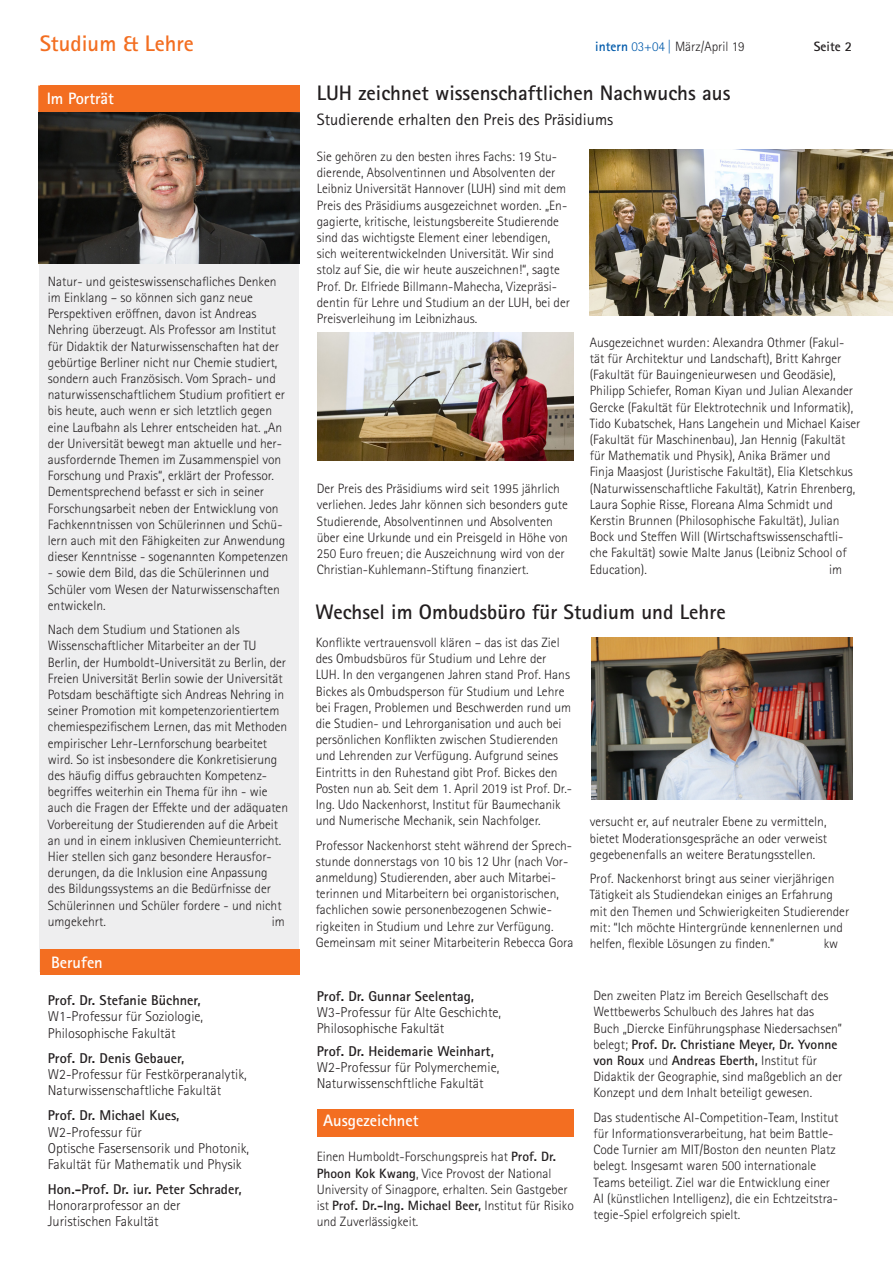
<style>
.page{position:relative;width:893px;height:1263px;background:#fff}
.page>*{position:absolute;margin:0;border:0;box-sizing:border-box;transform-origin:0 0}
.t1{font:700 22.5px "Rotis Sans Serif Std";color:#f36e21}
.ü2{font:700 21px "Rotis Sans Serif Std";color:#231f20}
.ü2_sub{font:16.5px "Rotis Sans Serif Std";color:#231f20}
.header_infospalte{font:700 16.5px "Rotis Sans Serif Std";color:#fff}
.Infobox_Studium{font:700 16.5px "Rotis Sans Serif Std";letter-spacing:-.005em;color:#fff}
.text{font:300 14.25px/16.2px "Rotis Sans Serif Std";color:#231f20}
.text-2{font:300 13.5px/16.2px "Rotis Sans Serif Std";color:#231f20}
.text-3{font:700 13.5px "Rotis Sans Serif Std";color:#231f20}
.s1{font-weight:700;color:#015aaa}
.s2{color:#015aaa}
.s3{font-weight:700}
</style>
<div class="page">
<div style="left:39px;top:251px;width:260px;height:720px;background:#eeeeef"></div>
<div style="left:40px;top:85px;width:260px;height:28px;background:#f36e21"></div>
<div style="left:38px;top:86px;width:258px;height:27px;background:#f36e21"></div>
<div style="left:40px;top:949px;width:260px;height:25px;background:#f36e21"></div>
<div style="left:318px;top:1109px;width:256px;height:27px;background:#f36e21"></div>
<img style="left:38px;top:113px;width:262px;height:151px">
<img style="left:590px;top:149px;width:303px;height:166px">
<img style="left:317px;top:333px;width:256px;height:128px">
<img style="left:591px;top:638px;width:262px;height:161px">
<p class="t1" style="left:40px;top:29px;width:156px">Studium &amp; Lehre</p>
<p class="text-2" style="left:595px;top:38px;width:151px"><span class="s1">intern</span> <span class="s2">03+04 |</span> März/April 19</p>
<p class="text-3" style="left:814px;top:38px;width:40px">Seite 2</p>
<p class="ü2" style="left:317px;top:80px;width:415px">LUH zeichnet wissenschaftlichen Nachwuchs aus</p>
<p class="ü2_sub" style="left:317px;top:110px;width:298px">Studierende erhalten den Preis des Präsidiums</p>
<p class="Infobox_Studium" style="left:47px;top:88px;width:69px">Im Porträt</p>
<p class="text-2" style="left:48px;top:273px;width:242px">Natur- und geisteswissenschafliches Denken im Einklang – so können sich ganz neue Perspektiven eröffnen, davon ist Andreas Nehring überzeugt. Als Professor am Institut für Didaktik der Naturwissenschaften hat der gebürtige Berliner nicht nur Chemie studiert, sondern auch Französisch. Vom Sprach- und naturwissenschaftlichem Studium profitiert er bis heute, auch wenn er sich letztlich gegen eine Laufbahn als Lehrer entscheiden hat. „An der Universität bewegt man aktuelle und her&shy;ausfordernde Themen im Zusammenspiel von Forschung und Praxis“, erklärt der Professor.<br>Dementsprechend befasst er sich in seiner Forschungsarbeit neben der Entwicklung von Fachkenntnissen von Schülerinnen und Schü&shy;lern auch mit den Fähigkeiten zur Anwendung dieser Kenntnisse - sogenannten Kompetenzen</p>
<p class="text-2" style="left:48px;top:565px;width:233px">- sowie dem Bild, das die Schülerinnen und<br>Schüler vom Wesen der Naturwissenschaften entwickeln.</p>
<p class="text-2" style="left:48px;top:622px;width:242px">Nach dem Studium und Stationen als Wissenschaftlicher Mitarbeiter an der TU Berlin, der Humboldt-Universität zu Berlin, der Freien Universität Berlin sowie der Universität Potsdam beschäftigte sich Andreas Nehring in seiner Promotion mit kompetenzorientiertem chemiespezifischem Lernen, das mit Methoden empirischer Lehr-Lernforschung bearbeitet wird. So ist insbesondere die Konkretisierung des häufig diffus gebrauchten Kompetenz&shy;begriffes weiterhin ein Thema für ihn - wie auch die Fragen der Effekte und der adäquaten Vorbereitung der Studierenden auf die Arbeit an und in einem inklusiven Chemieunterricht.<br>Hier stellen sich ganz besondere Herausfor&shy;derungen, da die Inklusion eine Anpassung des Bildungssystems an die Bedürfnisse der Schülerinnen und Schüler fordere - und nicht umgekehrt.</p>
<p class="text-2" style="left:272px;top:913px;width:15px">im</p>
<p class="header_infospalte" style="left:51px;top:952px;width:53px">Berufen</p>
<p class="text" style="left:48px;top:992px;width:157px"><span class="s3">Prof. Dr. Stefanie Büchner,<br></span>W1-Professur für Soziologie,<br>Philosophische Fakultät</p>
<p class="text" style="left:48px;top:1050px;width:200px"><span class="s3">Prof. Dr. Denis Gebauer,<br></span>W2-Professur für Festkörperanalytik,<br>Naturwissenschaftliche Fakultät</p>
<p class="text" style="left:48px;top:1108px;width:203px"><span class="s3">Prof. Dr. Michael Kues,<br></span>W2-Professur für<br>Optische Fasersensorik und Photonik,<br>Fakultät für Mathematik und Physik</p>
<p class="text" style="left:48px;top:1181px;width:195px"><span class="s3">Hon.-Prof. Dr. iur. Peter Schrader,<br></span>Honorarprofessor an der<br>Juristischen Fakultät</p>
<p class="text-2" style="left:317px;top:149px;width:255px">Sie gehören zu den besten ihres Fachs: 19 Stu&shy;dierende, Absolventinnen und Absolventen der Leibniz Universität Hannover (LUH) sind mit dem Preis des Präsidiums ausgezeichnet worden. „En&shy;gagierte, kritische, leistungsbereite Studierende sind das wichtigste Element einer lebendigen, sich weiterentwickelnden Universität. Wir sind stolz auf Sie, die wir heute auszeichnen!“, sagte Prof. Dr. Elfriede Billmann-Mahecha, Vizepräsi&shy;dentin für Lehre und Studium an der LUH, bei der Preisverleihung im Leibnizhaus.</p>
<p class="text-2" style="left:317px;top:481px;width:253px">Der Preis des Präsidiums wird seit 1995 jährlich verliehen. Jedes Jahr können sich besonders gute Studierende, Absolventinnen und Absolventen über eine Urkunde und ein Preisgeld in Höhe von 250 Euro freuen; die Auszeichnung wird von der Christian-Kuhlemann-Stiftung finanziert.</p>
<p class="text-2" style="left:590px;top:334px;width:272px">Ausgezeichnet wurden: Alexandra Othmer (Fakul&shy;tät für Architektur und Landschaft), Britt Kahrger (Fakultät für Bauingenieurwesen und Geodäsie), Philipp Schiefer, Roman Kiyan und Julian Alexander Gercke (Fakultät für Elektrotechnik und Informatik), Tido Kubatschek, Hans Langehein und Michael Kaiser (Fakultät für Maschinenbau), Jan Hennig (Fakultät für Mathematik und Physik), Anika Brämer und<br>Finja Maasjost (Juristische Fakultät), Elia Kletschkus (Naturwissenschaftliche Fakultät), Katrin Ehrenberg, Laura Sophie Risse, Floreana Alma Schmidt und Kerstin Brunnen (Philosophische Fakultät), Julian Bock und Steffen Will (Wirtschaftswissenschaftli&shy;che Fakultät) sowie Malte Janus (Leibniz School of Education).</p>
<p class="text-2" style="left:829px;top:561px;width:15px">im</p>
<p class="ü2" style="left:315px;top:598px;width:412px">Wechsel im Ombudsbüro für Studium und Lehre</p>
<p class="text-2" style="left:316px;top:635px;width:258px">Konflikte vertrauensvoll klären – das ist das Ziel des Ombudsbüros für Studium und Lehre der LUH. In den vergangenen Jahren stand Prof. Hans Bickes als Ombudsperson für Studium und Lehre bei Fragen, Problemen und Beschwerden rund um die Studien- und Lehrorganisation und auch bei persönlichen Konflikten zwischen Studierenden und Lehrenden zur Verfügung. Aufgrund seines Eintritts in den Ruhestand gibt Prof. Bickes den Posten nun ab. Seit dem 1. April 2019 ist Prof. Dr.- Ing. Udo Nackenhorst, Institut für Baumechanik und Numerische Mechanik, sein Nachfolger.</p>
<p class="text-2" style="left:316px;top:837px;width:258px">Professor Nackenhorst steht während der Sprech-</p>
<p class="text-2" style="left:316px;top:853px;width:259px">stunde donnerstags von 10 bis 12 Uhr (nach Vor&shy;anmeldung) Studierenden, aber auch Mitarbei&shy;terinnen und Mitarbeitern bei organistorischen, fachlichen sowie personenbezogenen Schwie&shy;rigkeiten in Studium und Lehre zur Verfügung.<br>Gemeinsam mit seiner Mitarbeiterin Rebecca Gora</p>
<p class="text-2" style="left:590px;top:814px;width:239px;text-align:justify">versucht er, auf neutraler Ebene zu vermitteln, bietet Moderationsgespräche an oder verweist gegebenenfalls an weitere Beratungsstellen.</p>
<p class="text-2" style="left:590px;top:871px;width:261px">Prof. Nackenhorst bringt aus seiner vierjährigen Tätigkeit als Studiendekan einiges an Erfahrung mit den Themen und Schwierigkeiten Studierender mit: “Ich möchte Hintergründe kennenlernen und helfen, flexible Lösungen zu finden.”</p>
<p class="text-2" style="left:824px;top:935px;width:16px">kw</p>
<p class="text" style="left:317px;top:988px;width:186px"><span class="s3">Prof. Dr. Gunnar Seelentag,<br></span>W3-Professur für Alte Geschichte,<br>Philosophische Fakultät</p>
<p class="text" style="left:317px;top:1043px;width:184px"><span class="s3">Prof. Dr. Heidemarie Weinhart,<br></span>W2-Professur für Polymerchemie,<br>Naturwissenschftliche Fakultät</p>
<p class="header_infospalte" style="left:323px;top:1110px;width:97px">Ausgezeichnet</p>
<p class="text-2" style="left:317px;top:1149px;width:259px">Einen Humboldt-Forschungspreis hat <span class="s3">Prof. Dr.<br>Phoon Kok Kwang</span>, Vice Provost der National University of Sinagpore, erhalten. Sein Gastgeber ist <span class="s3">Prof. Dr.-Ing. Michael Beer,</span> Institut für Risiko und Zuverlässigkeit.</p>
<p class="text-2" style="left:593px;top:988px;width:250px">Den zweiten Platz im Bereich Gesellschaft des Wettbewerbs Schulbuch des Jahres hat das Buch „Diercke Einführungsphase Niedersachsen” belegt; <span class="s3">Prof. Dr. Christiane Meyer, Dr. Yvonne von Roux</span> und <span class="s3">Andreas Eberth,</span> Institut für Didaktik der Geographie, sind maßgeblich an der Konzept und dem Inhalt beteiligt gewesen.</p>
<p class="text-2" style="left:593px;top:1109px;width:246px">Das studentische AI-Competition-Team, Institut für Informationsverarbeitung, hat beim Battle-Code Turnier am MIT/Boston den neunten Platz belegt. Insgesamt waren 500 internationale Teams beteiligt. Ziel war die Entwicklung einer AI (künstlichen Intelligenz), die ein Echtzeitstra&shy;tegie-Spiel erfolgreich spielt.</p>
</div>
